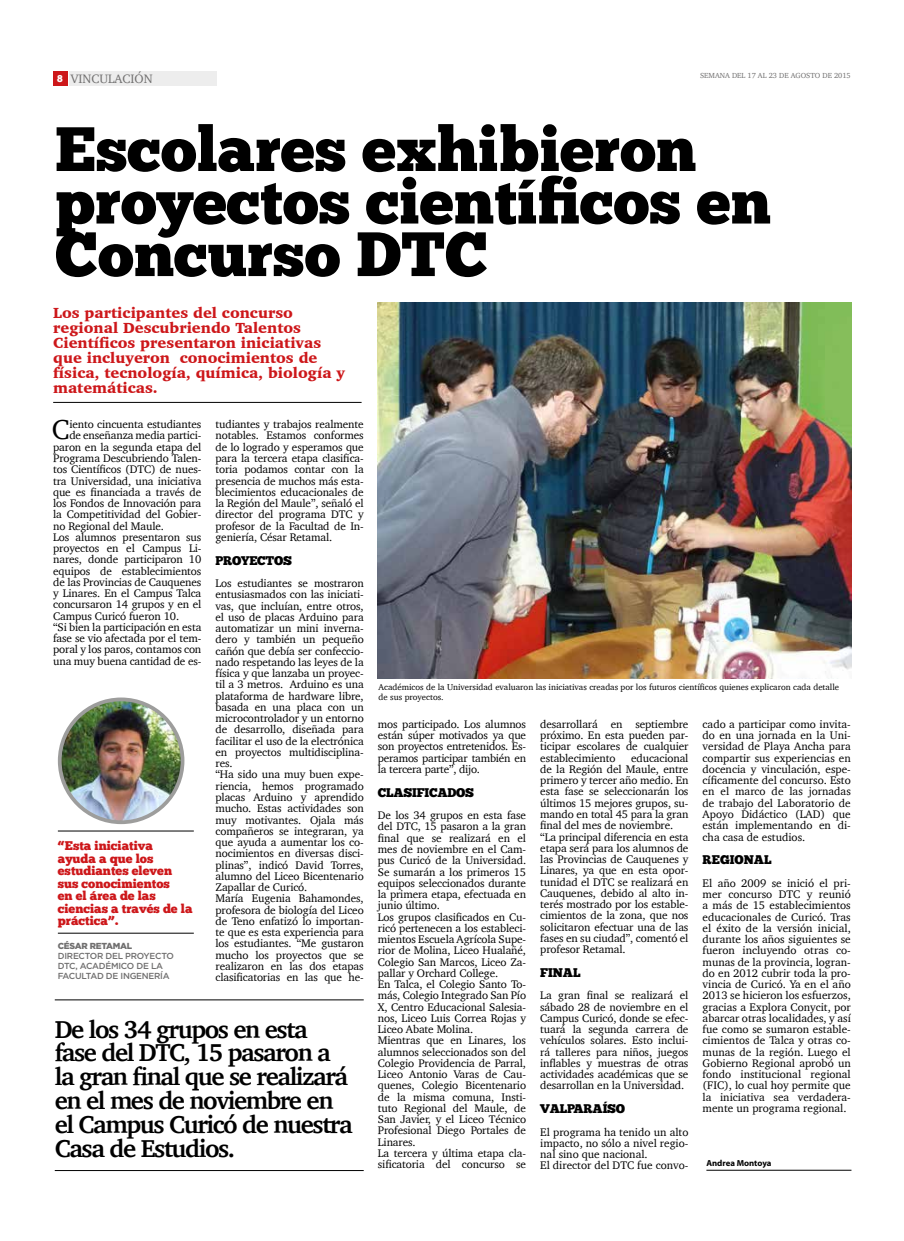
<style>
.page{position:relative;width:904px;height:1241px;background:#fff}
.page>*{position:absolute;margin:0;border:0;box-sizing:border-box;transform-origin:0 0}
.t1{font:62.5px/52.5px "Chunk Five Ex";color:#000}
.t2{font:28px "Charter";color:#000}
.t3{font:700 25px/23.8px "Charter";letter-spacing:-.055em;color:#000}
.t4{font:900 15px/15px "Charter";color:#cd171a}
.t5{font:12.5px/12.5px "Chunk Five Ex";color:#cd171a}
.t6{font:12.5px "Chunk Five Ex";letter-spacing:-.02em;color:#000}
.t7{font:12.5px "Charter";color:#706f6f}
.t8{font:11.25px/11.2px "Charter";letter-spacing:-.01em;color:#000;text-align:justify}
.t9{font:8.75px/10.5px "Charter";color:#000}
.t10{font:500 8.75px/10px "Gotham";letter-spacing:-.03em;color:#706f6f}
.t11{font:700 8.75px "Myriad Pro";letter-spacing:-.005em;color:#000}
.t12{font:900 8.75px "Gotham";letter-spacing:-.03em;color:#706f6f}
.t13{font:7.5px "Charter";color:#706f6f}
.s1{font-family:"Chunk Five Ex";font-size:10px;color:#fff}
</style>
<div class="page">
<div style="left:53px;top:71px;width:15px;height:15px;background:#cd171a"></div>
<div style="left:69px;top:71px;width:147px;height:15px;background:#ededed"></div>
<hr style="left:55px;top:1170px;width:309px;height:1px;background:#000">
<hr style="left:55px;top:999px;width:309px;height:1px;background:#000">
<hr style="left:53px;top:402px;width:308px;height:1px;background:#000">
<hr style="left:706px;top:1169px;width:145px;height:1px;background:#000">
<hr style="left:58px;top:830px;width:136px;height:1px;background:#000">
<hr style="left:58px;top:932px;width:136px;height:1px;background:#000">
<img style="left:60px;top:699px;width:122px;height:123px;border-radius:61px">
<div style="left:58px;top:697px;width:126px;height:127px;border:4px solid #9d9d9c;border-radius:50%"></div>
<img style="left:378px;top:303px;width:473px;height:375px">
<p class="t7" style="left:57px;top:68px;width:97px"><span class="s1">8</span> VINCULACIÓN</p>
<p class="t13" style="left:700px;top:69px;width:152px">SEMANA DEL 17 AL 23 DE AGOSTO DE 2015</p>
<h1 class="t1" style="left:55px;top:121px;width:717px">Escolares exhibieron proyectos científicos en<br>Concurso DTC</h1>
<h3 class="t4" style="left:53px;top:305px;width:293px">Los participantes del concurso regional Descubriendo Talentos<br>Científicos presentaron iniciativas que incluyeron conocimientos de física, tecnología, química, biología y matemáticas.</h3>
<h2 class="t2" style="left:52px;top:405px;width:19px">C</h2>
<p class="t8" style="left:69px;top:418px;width:133px">iento cincuenta estudiantes</p>
<p class="t8" style="left:215px;top:418px;width:150px">tudiantes y trabajos realmente notables. Estamos conformes de lo logrado y esperamos que para la tercera etapa clasifica&shy;toria podamos contar con la presencia de muchos más esta&shy;blecimientos educacionales de la Región del Maule”, señaló el director del programa DTC y profesor de la Facultad de In&shy;geniería, César Retamal.</p>
<p class="t6" style="left:215px;top:550px;width:10px">Pro</p>
<p class="t6" style="left:241px;top:550px;width:18px">yectos</p>
<p class="t8" style="left:215px;top:577px;width:150px;text-align:left">Los estudiantes se mostraron entusiasmados con las iniciati&shy;vas, que incluían, entre otros, el uso de placas Arduino para automatizar un mini inverna&shy;dero y también un pequeño cañón que debía ser confeccio&shy;nado respetando las leyes de la física y que lanzaba un proyec&shy;til a 3 metros. Arduino es una plataforma de hardware libre, basada en una placa con un microcontrolador y un entorno de desarrollo, diseñada para facilitar el uso de la electrónica en proyectos multidisciplina&shy;res.<br>“Ha sido una muy buen expe&shy;riencia, hemos programado placas Arduino y aprendido mucho. Estas actividades son muy motivantes. Ojala más compañeros se integraran, ya que ayuda a aumentar los co&shy;nocimientos en diversas disci&shy;plinas”, indicó David Torres, alumno del Liceo Bicentenario<br>Zapallar de Curicó.<br>María Eugenia Bahamondes, profesora de biología del Liceo de Teno enfatizó lo importan&shy;te que es esta experiencia para los estudiantes. “Me gustaron mucho los proyectos que se realizaron en las dos etapas clasificatorias en las que he-</p>
<p class="t8" style="left:69px;top:430px;width:133px">de enseñanza media partici-</p>
<p class="t8" style="left:53px;top:441px;width:150px">paron en la segunda etapa del</p>
<p class="t8" style="left:53px;top:452px;width:150px">Programa Descubriendo Talen-</p>
<p class="t8" style="left:53px;top:463px;width:150px">tos Científicos (DTC) de nues-</p>
<p class="t8" style="left:53px;top:475px;width:150px">tra Universidad, una iniciativa</p>
<p class="t8" style="left:53px;top:486px;width:150px">que es financiada a través de</p>
<p class="t8" style="left:53px;top:497px;width:150px">los Fondos de Innovación para</p>
<p class="t8" style="left:53px;top:508px;width:150px">la Competitividad del Gobier-</p>
<p class="t8" style="left:53px;top:520px;width:112px">no Regional del Maule.</p>
<p class="t8" style="left:53px;top:531px;width:150px">Los alumnos presentaron sus</p>
<p class="t8" style="left:53px;top:542px;width:150px">proyectos en el Campus Li-</p>
<p class="t8" style="left:53px;top:553px;width:150px">nares, donde participaron 10</p>
<p class="t8" style="left:53px;top:565px;width:150px">equipos de establecimientos</p>
<p class="t8" style="left:53px;top:576px;width:150px">de las Provincias de Cauquenes</p>
<p class="t8" style="left:53px;top:587px;width:150px">y Linares. En el Campus Talca</p>
<p class="t8" style="left:53px;top:598px;width:150px">concursaron 14 grupos y en el</p>
<p class="t8" style="left:53px;top:610px;width:127px">Campus Curicó fueron 10.</p>
<p class="t8" style="left:53px;top:621px;width:150px">“Si bien la participación en esta</p>
<p class="t8" style="left:53px;top:632px;width:150px">fase se vio afectada por el tem-</p>
<p class="t8" style="left:53px;top:643px;width:150px">poral y los paros, contamos con</p>
<p class="t8" style="left:53px;top:655px;width:150px">una muy buena cantidad de es-</p>
<p class="t9" style="left:378px;top:681px;width:462px">Académicos de la Universidad evaluaron las iniciativas creadas por los futuros científicos quienes explicaron cada detalle de sus proyectos.</p>
<p class="t8" style="left:378px;top:718px;width:150px">mos participado. Los alumnos están súper motivados ya que son proyectos entretenidos. Es&shy;peramos participar también en la tercera parte”, dijo.</p>
<p class="t6" style="left:378px;top:782px;width:18px">Clasificados</p>
<p class="t8" style="left:378px;top:809px;width:150px;text-align:left">De los 34 grupos en esta fase del DTC, 15 pasaron a la gran final que se realizará en el mes de noviembre en el Cam&shy;pus Curicó de la Universidad.<br>Se sumarán a los primeros 15 equipos seleccionados durante la primera etapa, efectuada en junio último.<br>Los grupos clasificados en Cu&shy;ricó pertenecen a los estableci&shy;mientos Escuela Agrícola Supe&shy;rior de Molina, Liceo Hualañé,<br>Colegio San Marcos, Liceo Za&shy;pallar y Orchard College.<br>En Talca, el Colegio Santo To&shy;más, Colegio Integrado San Pío<br>X, Centro Educacional Salesia&shy;nos, Liceo Luis Correa Rojas y<br>Liceo Abate Molina.<br>Mientras que en Linares, los alumnos seleccionados son del<br>Colegio Providencia de Parral,<br>Liceo Antonio Varas de Cau&shy;quenes, Colegio Bicentenario de la misma comuna, Insti&shy;tuto Regional del Maule, de<br>San Javier, y el Liceo Técnico<br>Profesional Diego Portales de<br>Linares.<br>La tercera y última etapa cla&shy;sificatoria del concurso se</p>
<p class="t8" style="left:540px;top:718px;width:150px">desarrollará en septiembre próximo. En esta pueden par&shy;ticipar escolares de cualquier establecimiento</p>
<p class="t8" style="left:702px;top:718px;width:150px">cado a participar como invita&shy;do en una jornada en la Uni&shy;versidad de Playa Ancha para compartir sus experiencias en docencia y vinculación, espe&shy;cíficamente del concurso. Esto en el marco de las jornadas de trabajo del Laboratorio de Apoyo Didáctico (LAD) que están implementando en di&shy;cha casa de estudios.</p>
<p class="t6" style="left:702px;top:850px;width:19px">Regional</p>
<p class="t8" style="left:702px;top:877px;width:150px">El año 2009 se inició el pri&shy;mer concurso DTC y reunió a más de 15 establecimientos educacionales de Curicó. Tras el éxito de la versión inicial, durante los años siguientes se fueron incluyendo otras co&shy;munas de la provincia, logran&shy;do en 2012 cubrir toda la pro&shy;vincia de Curicó. Ya en el año 2013 se hicieron los esfuerzos, gracias a Explora Conycit, por abarcar otras localidades, y así fue como se sumaron estable&shy;cimientos de Talca y otras co&shy;munas de la región. Luego el Gobierno Regional aprobó un fondo institucional regional (FIC), lo cual hoy permite que la iniciativa sea verdadera&shy;mente un programa regional.</p>
<p class="t8" style="left:540px;top:752px;width:150px;text-align:left;text-indent:91px">educacional de la Región del Maule, entre primero y tercer año medio. En esta fase se seleccionarán los últimos 15 mejores grupos, su&shy;mando en total 45 para la gran final del mes de noviembre. “La principal diferencia en esta etapa será para los alumnos de las Provincias de Cauquenes y<br>Linares, ya que en esta opor&shy;tunidad el DTC se realizará en<br>Cauquenes, debido al alto in&shy;terés mostrado por los estable&shy;cimientos de la zona, que nos solicitaron efectuar una de las fases en su ciudad”, comentó el profesor Retamal.</p>
<p class="t6" style="left:540px;top:962px;width:17px">Final</p>
<p class="t8" style="left:540px;top:989px;width:150px">La gran final se realizará el sábado 28 de noviembre en el Campus Curicó, donde se efec&shy;tuará la segunda carrera de vehículos solares. Esto inclui&shy;rá talleres para niños, juegos inflables y muestras de otras actividades académicas que se desarrollan en la Universidad.</p>
<p class="t6" style="left:540px;top:1099px;width:43px">Val paraíso</p>
<p class="t8" style="left:540px;top:1125px;width:150px;text-align:left">El programa ha tenido un alto impacto, no sólo a nivel regio&shy;nal sino que nacional.<br>El director del DTC fue convo-</p>
<p class="t5" style="left:58px;top:839px;width:136px">“Esta iniciativa ayuda a que los estudiantes eleven sus conocimientos<br>en el área de las ciencias a través de la práctica”.</p>
<p class="t12" style="left:58px;top:940px;width:76px">CÉSAR RETAMAL</p>
<p class="t10" style="left:58px;top:950px;width:117px">DIRECTOR DEL PROYECTO<br>DTC, ACADÉMICO DE LA<br>FACULTAD DE INGENERÍA</p>
<h3 class="t3" style="left:55px;top:1016px;width:299px">De los 34 grupos en esta fase del DTC, 15 pasaron a la gran final que se realizará en el mes de noviembre en el Campus Curicó de nuestra<br>Casa de Estudios.</h3>
<p class="t11" style="left:706px;top:1156px;width:67px">Andrea Montoya</p>
</div>
